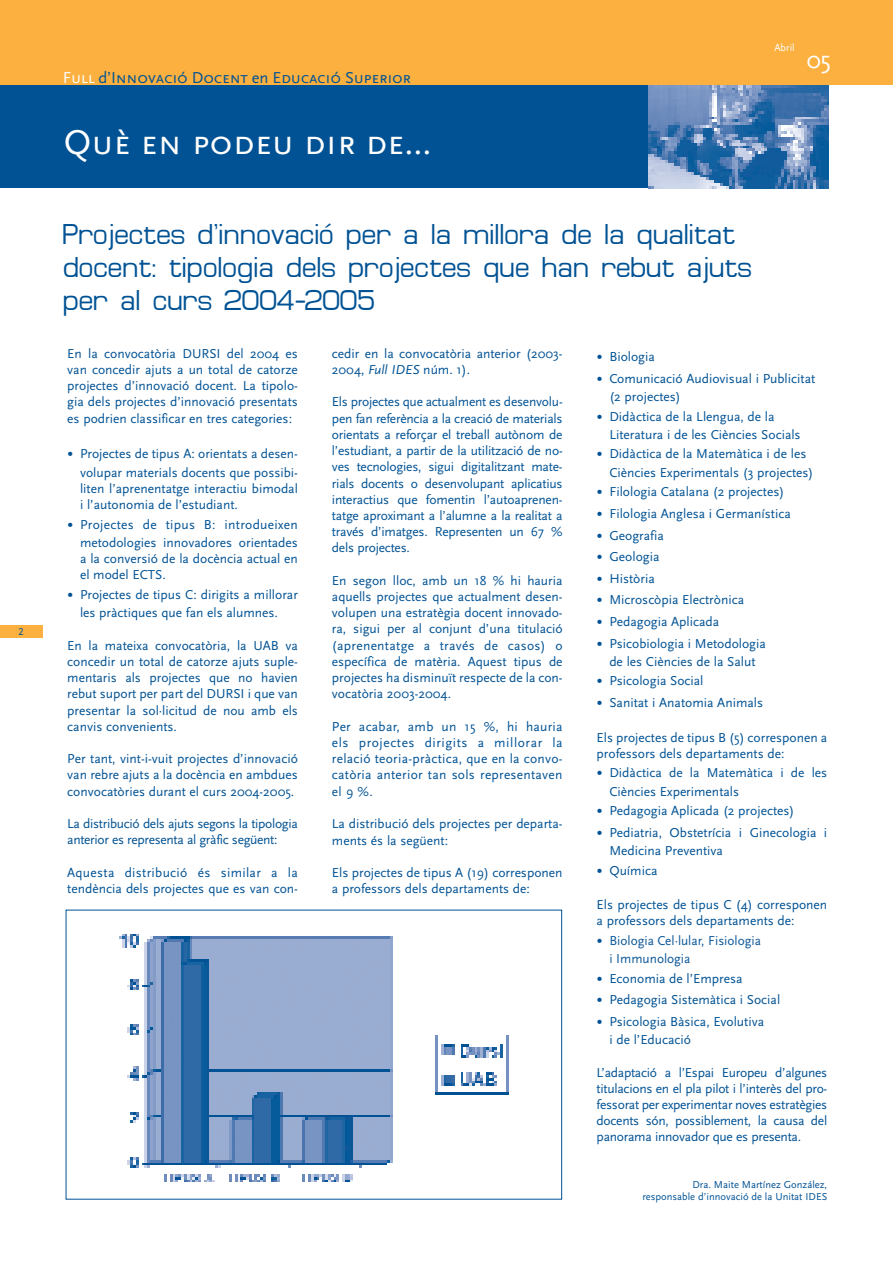
<style>
.page{position:relative;width:893px;height:1263px;background:#fff}
.page>*{position:absolute;margin:0;border:0;box-sizing:border-box;transform-origin:0 0}
.t1{font:36px "Scala Sans Caps";color:#fff}
.t2{font:28.5px/33px "Minima S Si";color:#005294}
.t3{font:25.5px "Scala Sans";color:#fff}
.t4{font:16.5px "Scala Sans Caps";letter-spacing:-.015em;color:#005294}
.t5{font:13.5px/16.2px "Scala Sans";color:#005294}
.t6{font:13.5px/16.2px "Scala Sans";letter-spacing:-.025em;color:#005294}
.t7{font:13.5px/18.3px "Scala Sans";color:#0d5798}
.t8{font:10.5px/12.6px "Scala Sans";color:#005294;text-align:right}
.t9{font:10.5px "Scala Sans";color:#fff}
.t10{font:10.5px "Scala Sans Caps";color:#005294}
.s1{color:#fff}
.s2{font-family:"Scala Sans"}
.s3{font-style:italic;font-size:18px}
.s4{font-style:italic}
.s5{font-style:italic;font-size:18px;color:#055496}
</style>
<div class="page">
<div style="left:0;top:82px;width:829px;height:106px;background:#005294"></div>
<img style="left:648px;top:85px;width:181px;height:103px">
<div style="left:0;top:625px;width:43px;height:12px;background:#fbb03f"></div>
<div style="left:0;top:0;width:893px;height:85px;background:#fbb03f"></div>
<img style="left:120px;top:934px;width:389px;height:248px">
<p class="t10" style="left:18px;top:625px;width:7px">2</p>
<p class="t4" style="left:63px;top:68px;width:350px"><span class="s1">Full</span> <span class="s2">d</span>’Innovació Docent <span class="s2">en</span> Educació Superior</p>
<h1 class="t1" style="left:64px;top:120px;width:369px">Què en podeu dir de...</h1>
<p class="t9" style="left:774px;top:41px;width:22px">Abril</p>
<h3 class="t3" style="left:806px;top:44px;width:26px">05</h3>
<h2 class="t2" style="left:63px;top:221px;width:691px">Projectes d’innovació per a la millora de la qualitat docent: tipologia dels projectes que han rebut ajuts per al curs 2004-2005</h2>
<p class="t5" style="left:67px;top:345px;width:232px;text-align:justify">En la convocatòria DURSI del 2004 es van concedir ajuts a un total de catorze projectes d’innovació docent. La tipolo&shy;gia dels projectes d’innovació presentats es podrien classificar en tres categories:</p>
<p class="t5" style="left:67px;top:445px;width:232px;line-height:18.3px;text-align:right"><span class="s3">•</span> Projectes de tipus A: orientats a desen&shy;volupar materials docents que possibi-</p>
<p class="t5" style="left:80px;top:480px;width:219px">liten l’aprenentatge interactiu bimodal i l’autonomia de l’estudiant.</p>
<p class="t5" style="left:67px;top:515px;width:232px;line-height:18.3px;text-align:right"><span class="s3">•</span> Projectes de tipus B: introdueixen metodologies innovadores orientades</p>
<p class="t5" style="left:80px;top:550px;width:219px">a la conversió de la docència actual en el model ECTS.</p>
<p class="t5" style="left:67px;top:585px;width:232px;line-height:18.3px;text-align:center"><span class="s3">•</span> Projectes de tipus C: dirigits a millorar les pràctiques que fan els alumnes.</p>
<p class="t5" style="left:67px;top:637px;width:232px;text-align:justify">En la mateixa convocatòria, la UAB va concedir un total de catorze ajuts suple&shy;mentaris als projectes que no havien rebut suport per part del DURSI i que van presentar la sol·licitud de nou amb els canvis convenients.</p>
<p class="t5" style="left:67px;top:750px;width:232px;text-align:justify">Per tant, vint-i-vuit projectes d’innovació van rebre ajuts a la docència en ambdues convocatòries durant el curs 2004-2005.</p>
<p class="t6" style="left:67px;top:815px;width:232px">La distribució dels ajuts segons la tipologia anterior es representa al gràfic següent:</p>
<p class="t5" style="left:67px;top:864px;width:232px">Aquesta distribució és similar a la tendència dels projectes que es van con-</p>
<p class="t5" style="left:332px;top:345px;width:232px">cedir en la convocatòria anterior (2003-<br>2004, <span class="s4">Full IDES</span> núm. 1).</p>
<p class="t5" style="left:332px;top:394px;width:232px;text-align:justify">Els projectes que actualment es desenvolu&shy;pen fan referència a la creació de materials orientats a reforçar el treball autònom de l’estudiant, a partir de la utilització de no&shy;ves tecnologies, sigui digitalitzant mate&shy;rials docents o desenvolupant aplicatius interactius que fomentin l’autoaprenen&shy;tatge aproximant a l’alumne a la realitat a través d’imatges. Representen un 67 % dels projectes.</p>
<p class="t5" style="left:332px;top:572px;width:232px;text-align:justify">En segon lloc, amb un 18 % hi hauria aquells projectes que actualment desen&shy;volupen una estratègia docent innovado&shy;ra, sigui per al conjunt d’una titulació (aprenentatge a través de casos) o específica de matèria. Aquest tipus de projectes ha disminuït respecte de la con&shy;vocatòria 2003-2004.</p>
<p class="t5" style="left:332px;top:718px;width:232px;text-align:justify">Per acabar, amb un 15 %, hi hauria els projectes dirigits a millorar la relació teoria-pràctica, que en la convo&shy;catòria anterior tan sols representaven el 9 %.</p>
<p class="t5" style="left:332px;top:815px;width:232px">La distribució dels projectes per departa&shy;ments és la següent:</p>
<p class="t5" style="left:332px;top:864px;width:232px">Els projectes de tipus A (19) corresponen a professors dels departaments de:</p>
<p class="t5" style="left:597px;top:348px;width:60px"><span class="s3">•</span> Biologia</p>
<p class="t5" style="left:609px;top:369px;width:207px;line-height:18.3px;text-indent:-13px"><span class="s3">•</span> Comunicació Audiovisual i Publicitat (2 projectes)</p>
<p class="t5" style="left:609px;top:407px;width:193px;line-height:18.3px;text-indent:-13px"><span class="s3">•</span> Didàctica de la Llengua, de la<br>Literatura i de les Ciències Socials</p>
<p class="t5" style="left:609px;top:445px;width:206px;line-height:18.3px;text-indent:-13px"><span class="s3">•</span> Didàctica de la Matemàtica i de les<br>Ciències Experimentals (3 projectes)</p>
<p class="t5" style="left:597px;top:483px;width:189px"><span class="s3">•</span> Filologia Catalana (2 projectes)</p>
<p class="t5" style="left:597px;top:505px;width:196px"><span class="s3">•</span> Filologia Anglesa i Germanística</p>
<p class="t5" style="left:597px;top:527px;width:69px"><span class="s3">•</span> Geografia</p>
<p class="t5" style="left:597px;top:548px;width:64px"><span class="s3">•</span> Geologia</p>
<p class="t5" style="left:597px;top:570px;width:60px"><span class="s3">•</span> Història</p>
<p class="t5" style="left:597px;top:592px;width:149px"><span class="s3">•</span> Microscòpia Electrònica</p>
<p class="t5" style="left:597px;top:613px;width:124px"><span class="s3">•</span> Pedagogia Aplicada</p>
<p class="t5" style="left:597px;top:634px;width:171px;line-height:18.3px;text-align:center"><span class="s3">•</span> Psicobiologia i Metodologia de les Ciències de la Salut</p>
<p class="t5" style="left:597px;top:673px;width:108px"><span class="s3">•</span> Psicologia Social</p>
<p class="t5" style="left:597px;top:694px;width:168px"><span class="s3">•</span> Sanitat i Anatomia Animals</p>
<p class="t5" style="left:597px;top:729px;width:232px">Els projectes de tipus B (5) corresponen a professors dels departaments de:</p>
<p class="t5" style="left:609px;top:763px;width:219px;line-height:18.3px;text-indent:-13px"><span class="s3">•</span> Didàctica de la Matemàtica i de les<br>Ciències Experimentals</p>
<p class="t5" style="left:597px;top:802px;width:199px"><span class="s3">•</span> Pedagogia Aplicada (2 projectes)</p>
<p class="t5" style="left:609px;top:823px;width:219px;line-height:18.3px;text-indent:-13px"><span class="s3">•</span> Pediatria, Obstetrícia i Ginecologia i<br>Medicina Preventiva</p>
<p class="t5" style="left:597px;top:862px;width:62px"><span class="s3">•</span> Química</p>
<p class="t5" style="left:597px;top:896px;width:232px">Els projectes de tipus C (4) corresponen a professors dels departaments de:</p>
<p class="t7" style="left:609px;top:931px;width:153px;text-indent:-13px"><span class="s5">•</span> Biologia Cel·lular, Fisiologia i Immunologia</p>
<p class="t5" style="left:597px;top:970px;width:147px"><span class="s3">•</span> Economia de l’Empresa</p>
<p class="t5" style="left:597px;top:991px;width:185px"><span class="s3">•</span> Pedagogia Sistemàtica i Social</p>
<p class="t5" style="left:609px;top:1012px;width:156px;line-height:18.3px;text-indent:-13px"><span class="s3">•</span> Psicologia Bàsica, Evolutiva i de l’Educació</p>
<p class="t5" style="left:597px;top:1064px;width:232px;text-align:justify">L’adaptació a l’Espai Europeu d’algunes titulacions en el pla pilot i l’interès del pro&shy;fessorat per experimentar noves estratègies docents són, possiblement, la causa del panorama innovador que es presenta.</p>
<p class="t8" style="left:642px;top:1178px;width:186px">Dra. Maite Martínez González, responsable d’innovació de la Unitat IDES</p>
</div>
